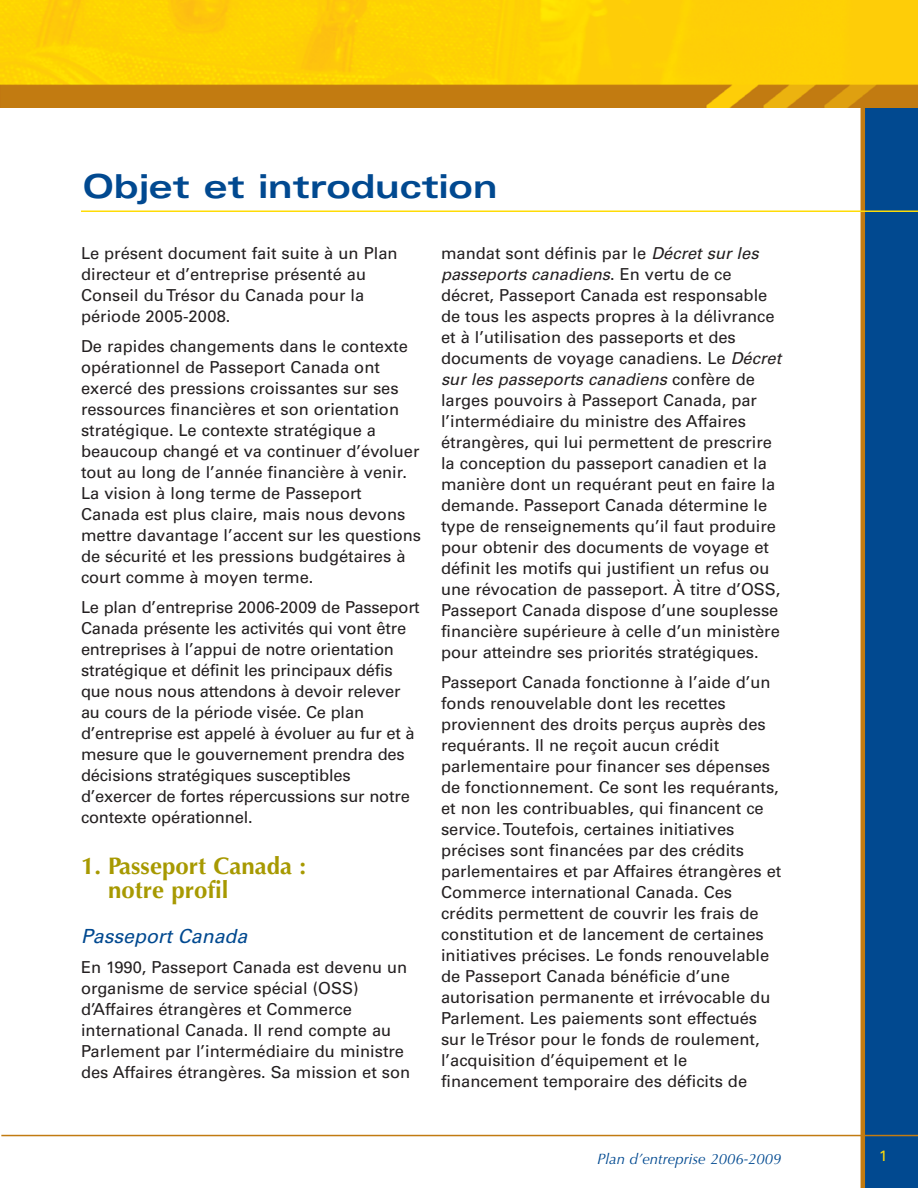
<style>
.page{position:relative;width:918px;height:1188px;background:#fff}
.page>*{position:absolute;margin:0;border:0;box-sizing:border-box;transform-origin:0 0}
.t1{font:700 expanded 33px "Univers";color:#014990}
.t2{font:700 24px/24px "Optima";color:#a79901}
.t3{font:italic 19.5px "Univers";color:#014990}
.t4{font:16.5px/21px "Univers";color:#231f20}
.t5{font:italic 15px "Optima";color:#014990}
.t6{font:15px "Univers";color:#ffdc06}
.s1{font-style:italic}
</style>
<div class="page">
<div style="left:863px;top:38px;width:55px;height:1150px;background:#014990"></div>
<hr style="left:861px;top:1px;width:4px;height:1187px;background:#c27b11">
<img style="left:1px;top:0;width:917px;height:108px">
<hr style="left:1px;top:1135px;width:917px;height:1px;background:#c27b11">
<hr style="left:81px;top:210px;width:837px;height:2px;background:#ffdc06">
<h1 class="t1" style="left:82px;top:174px;width:416px">Objet et introduction</h1>
<p class="t4" style="left:81px;top:244px;width:318px">Le présent document fait suite à un Plan directeur et d’entreprise présenté au Conseil du Trésor du Canada pour la période 2005-2008.</p>
<p class="t4" style="left:81px;top:337px;width:342px">De rapides changements dans le contexte opérationnel de Passeport Canada ont exercé des pressions croissantes sur ses ressources financières et son orientation stratégique. Le contexte stratégique a beaucoup changé et va continuer d’évoluer tout au long de l’année financière à venir.<br>La vision à long terme de Passeport Canada est plus claire, mais nous devons mettre davantage l’accent sur les questions de sécurité et les pressions budgétaires à court comme à moyen terme.</p>
<p class="t4" style="left:81px;top:598px;width:340px">Le plan d’entreprise 2006-2009 de Passeport Canada présente les activités qui vont être entreprises à l’appui de notre orientation stratégique et définit les principaux défis que nous nous attendons à devoir relever au cours de la période visée. Ce plan d’entreprise est appelé à évoluer au fur et à mesure que le gouvernement prendra des décisions stratégiques susceptibles d’exercer de fortes répercussions sur notre contexte opérationnel.</p>
<h2 class="t2" style="left:108px;top:854px;width:199px;text-indent:-27px">1. Passeport Canada : notre profil</h2>
<p class="t3" style="left:81px;top:929px;width:168px">Passeport Canada</p>
<p class="t4" style="left:81px;top:958px;width:331px">En 1990, Passeport Canada est devenu un organisme de service spécial (OSS) d’Affaires étrangères et Commerce international Canada. Il rend compte au Parlement par l’intermédiaire du ministre des Affaires étrangères. Sa mission et son</p>
<p class="t4" style="left:441px;top:244px;width:342px">mandat sont définis par le <span class="s1">Décret sur les passeports canadiens</span>. En vertu de ce décret, Passeport Canada est responsable de tous les aspects propres à la délivrance et à l’utilisation des passeports et des documents de voyage canadiens. Le <span class="s1">Décret sur les passeports canadiens</span> confère de larges pouvoirs à Passeport Canada, par l’intermédiaire du ministre des Affaires étrangères, qui lui permettent de prescrire la conception du passeport canadien et la manière dont un requérant peut en faire la demande. Passeport Canada détermine le type de renseignements qu’il faut produire pour obtenir des documents de voyage et définit les motifs qui justifient un refus ou une révocation de passeport. À titre d’OSS, Passeport Canada dispose d’une souplesse financière supérieure à celle d’un ministère pour atteindre ses priorités stratégiques.</p>
<p class="t4" style="left:441px;top:673px;width:342px">Passeport Canada fonctionne à l’aide d’un fonds renouvelable dont les recettes proviennent des droits perçus auprès des requérants. Il ne reçoit aucun crédit parlementaire pour financer ses dépenses de fonctionnement. Ce sont les requérants, et non les contribuables, qui financent ce service. Toutefois, certaines initiatives précises sont financées par des crédits parlementaires et par Affaires étrangères et Commerce international Canada. Ces crédits permettent de couvrir les frais de constitution et de lancement de certaines initiatives précises. Le fonds renouvelable de Passeport Canada bénéficie d’une autorisation permanente et irrévocable du Parlement. Les paiements sont effectués sur le Trésor pour le fonds de roulement, l’acquisition d’équipement et le financement temporaire des déficits de</p>
<p class="t5" style="left:597px;top:1150px;width:186px">Plan d’entreprise 2006-2009</p>
<p class="t6" style="left:879px;top:1150px;width:10px">1</p>
</div>
